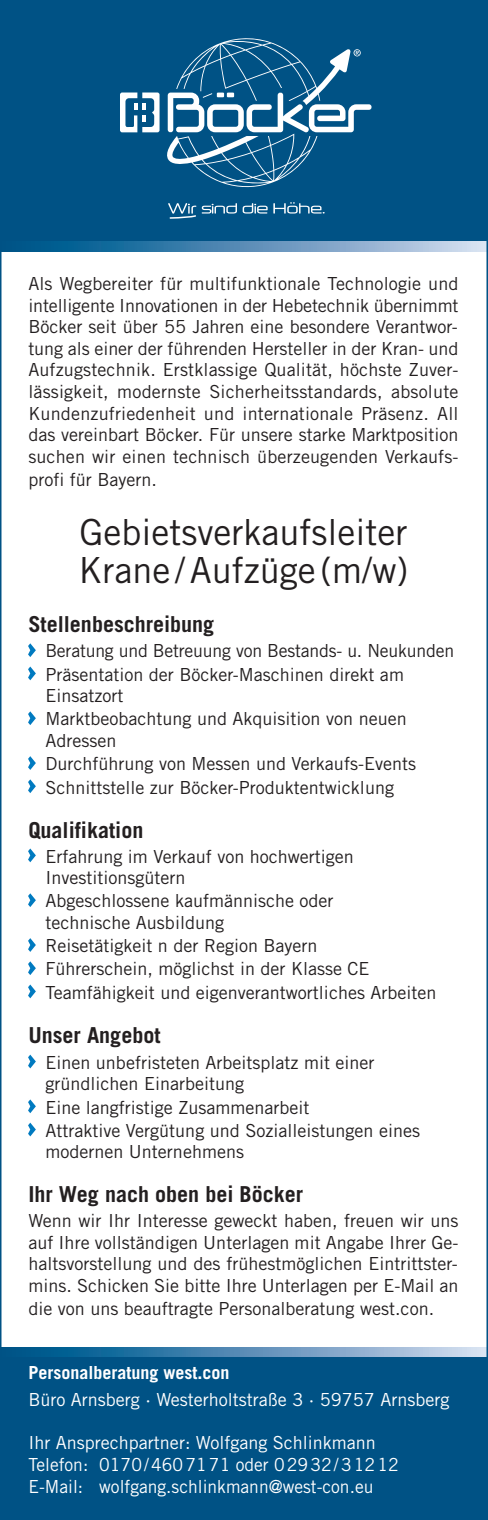
<style>
.page{position:relative;width:488px;height:1520px;background:#fff}
.page>*{position:absolute;margin:0;border:0;box-sizing:border-box;transform-origin:0 0}
.t1{font:36px/38px "Trade Gothic LT Std";color:#231f20}
.t2{font:700 22px "Trade Gothic LT Std";color:#231f20}
.t3{font:18px/22.6px "Trade Gothic LT Std";color:#231f20}
.t4{font:18px/21.6px "Trade Gothic LT Std";color:#fff}
.t5{font:700 18px "Trade Gothic LT Std";color:#fff}
</style>
<div class="page">
<div style="left:0;top:1351px;width:488px;height:168px;background:#005285"></div>
<div style="left:0;top:0;width:488px;height:245px;background:#005285"></div>
<svg style="left:28px;top:643px;width:8px;height:14px"></svg>
<svg style="left:28px;top:848px;width:8px;height:14px"></svg>
<svg style="left:28px;top:1054px;width:8px;height:14px"></svg>
<svg style="left:28px;top:893px;width:8px;height:14px"></svg>
<svg style="left:28px;top:938px;width:8px;height:14px"></svg>
<svg style="left:28px;top:961px;width:8px;height:14px"></svg>
<svg style="left:28px;top:984px;width:8px;height:14px"></svg>
<svg style="left:28px;top:666px;width:8px;height:15px"></svg>
<svg style="left:28px;top:711px;width:8px;height:14px"></svg>
<svg style="left:28px;top:756px;width:8px;height:14px"></svg>
<svg style="left:28px;top:779px;width:8px;height:14px"></svg>
<svg style="left:28px;top:1099px;width:8px;height:14px"></svg>
<svg style="left:28px;top:1122px;width:8px;height:14px"></svg>
<svg style="left:120px;top:38px;width:252px;height:150px"></svg>
<svg style="left:202px;top:203px;width:65px;height:11px"></svg>
<svg style="left:273px;top:202px;width:51px;height:12px"></svg>
<svg style="left:168px;top:203px;width:28px;height:16px"></svg>
<svg style="left:3px;top:242px;width:482px;height:9px;background:#5b91b8"></svg>
<svg style="left:3px;top:1347px;width:482px;height:9px;background:#5b91b8"></svg>
<p class="t3" style="left:28px;top:274px;width:431px;line-height:21.8px;text-align:justify">Als Wegbereiter für multifunktionale Technologie und intelligente Innovationen in der Hebetechnik übernimmt Böcker seit über 55 Jahren eine besondere Verantwor&shy;tung als einer der führenden Hersteller in der Kran- und Aufzugstechnik. Erstklassige Qualität, höchste Zuver&shy;lässigkeit, modernste Sicherheitsstandards, absolute Kundenzufriedenheit und internationale Präsenz. All das vereinbart Böcker. Für unsere starke Marktposition suchen wir einen technisch überzeugenden Verkaufs&shy;profi für Bayern.</p>
<h1 class="t1" style="left:78px;top:516px;width:331px">Gebietsverkaufsleiter<br>Krane / Aufzüge (m/w)</h1>
<p class="t2" style="left:28px;top:612px;width:187px">Stellenbeschreibung</p>
<p class="t3" style="left:45px;top:641px;width:410px">Beratung und Betreuung von Bestands- u. Neukunden Präsentation der Böcker-Maschinen direkt am Einsatzort<br>Marktbeobachtung und Akquisition von neuen Adressen<br>Durchführung von Messen und Verkaufs-Events Schnittstelle zur Böcker-Produktentwicklung</p>
<p class="t2" style="left:28px;top:817px;width:116px">Qualifikation</p>
<p class="t3" style="left:45px;top:846px;width:392px">Erfahrung im Verkauf von hochwertigen Investitionsgütern<br>Abgeschlossene kaufmännische oder<br>technische Ausbildung<br>Reisetätigkeit n der Region Bayern<br>Führerschein, möglichst in der Klasse CE Teamfähigkeit und eigenverantwortliches Arbeiten</p>
<p class="t2" style="left:28px;top:1022px;width:134px">Unser Angebot</p>
<p class="t3" style="left:45px;top:1052px;width:376px">Einen unbefristeten Arbeitsplatz mit einer gründlichen Einarbeitung<br>Eine langfristige Zusammenarbeit<br>Attraktive Vergütung und Sozialleistungen eines modernen Unternehmens</p>
<p class="t2" style="left:28px;top:1181px;width:276px">Ihr Weg nach oben bei Böcker</p>
<p class="t3" style="left:28px;top:1211px;width:431px;line-height:22px;text-align:justify">Wenn wir Ihr Interesse geweckt haben, freuen wir uns auf Ihre vollständigen Unterlagen mit Angabe Ihrer Ge&shy;haltsvorstellung und des frühestmöglichen Eintrittster&shy;mins. Schicken Sie bitte Ihre Unterlagen per E-Mail an die von uns beauftragte Personalberatung west.con.</p>
<p class="t5" style="left:28px;top:1362px;width:203px">Personalberatung west.con</p>
<p class="t4" style="left:28px;top:1390px;width:422px">Büro Arnsberg · Westerholtstraße 3 · 59757 Arnsberg</p>
<p class="t4" style="left:28px;top:1433px;width:372px">Ihr Ansprechpartner: Wolfgang Schlinkmann<br>Telefon: 0170 / 460 71 71 oder 0 29 32 / 3 12 12<br>E-Mail: wolfgang.schlinkmann@west-con.eu</p>
</div>
